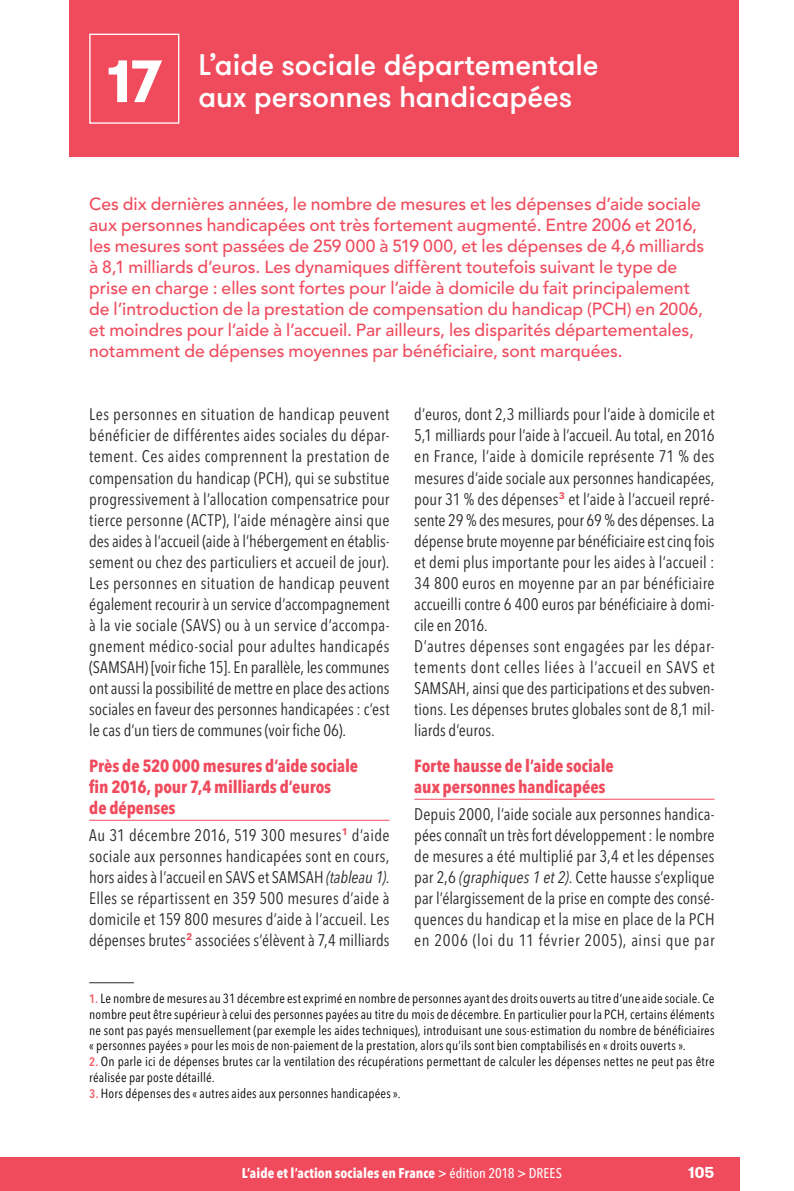
<style>
.page{position:relative;width:794px;height:1191px;background:#fff}
.page>*{position:absolute;margin:0;border:0;box-sizing:border-box;transform-origin:0 0}
.t1{font:700 59.5px "GT Walsheim";color:#fff}
.t2{font:500 29.75px/32.4px "GT Walsheim";letter-spacing:-.005em;color:#fff}
.t3{font:500 17.5px/21px "Avenir LT Std";color:#f04b5d}
.t4{font:700 condensed 17.5px/21px "Avenir Next LT Pro";letter-spacing:-.005em;color:#f04b5d}
.t5{font:condensed 16.62px/21px "Avenir Next LT Pro";letter-spacing:.01em;color:#292829}
.t6{font:700 15.75px "GT Walsheim";color:#fff}
.t7{font:700 condensed 14px "Avenir Next LT Pro";color:#fff}
.t8{font:condensed 13.12px/15.8px "Avenir Next LT Pro";letter-spacing:.015em;color:#000;text-align:justify}
.s1{font-style:italic}
.s2{font-weight:600;font-size:12.25px;color:#f16169}
.s3{font-weight:500}
</style>
<div class="page">
<div style="left:0;top:1157px;width:739px;height:34px;background:#f04b5d"></div>
<div style="left:69px;top:0;width:670px;height:156px;background:#f04b5d"></div>
<div style="left:89px;top:34px;width:90px;height:90px;border:1px solid #fff"></div>
<hr style="left:89px;top:820px;width:300px;height:1px;background:#f04b5d">
<hr style="left:414px;top:799px;width:300px;height:1px;background:#f04b5d">
<hr style="left:89px;top:982px;width:45px;height:1px;background:#292829">
<h1 class="t1" style="left:107px;top:43px;width:56px">17</h1>
<h2 class="t2" style="left:198px;top:47px;width:401px">L’aide sociale départementale aux personnes handicapées</h2>
<p class="t3" style="left:89px;top:194px;width:616px">Ces dix dernières années, le nombre de mesures et les dépenses d’aide sociale aux personnes handicapées ont très fortement augmenté. Entre 2006 et 2016, les mesures sont passées de 259 000 à 519 000, et les dépenses de 4,6 milliards à 8,1 milliards d’euros. Les dynamiques diffèrent toutefois suivant le type de prise en charge : elles sont fortes pour l’aide à domicile du fait principalement de l’introduction de la prestation de compensation du handicap (PCH) en 2006, et moindres pour l’aide à l’accueil. Par ailleurs, les disparités départementales, notamment de dépenses moyennes par bénéficiaire, sont marquées.</p>
<p class="t5" style="left:89px;top:404px;width:302px">Les personnes en situation de handicap peuvent bénéficier de différentes aides sociales du dépar&shy;tement. Ces aides comprennent la prestation de compensation du handicap (PCH), qui se substitue progressivement à l’allocation compensatrice pour tierce personne (ACTP), l’aide ménagère ainsi que des aides à l’accueil (aide à l’hébergement en établis&shy;sement ou chez des particuliers et accueil de jour).<br>Les personnes en situation de handicap peuvent également recourir à un service d’accompagnement à la vie sociale (SAVS) ou à un service d’accompa&shy;gnement médico-social pour adultes handicapés (SAMSAH) [voir fiche 15]. En parallèle, les communes ont aussi la possibilité de mettre en place des actions sociales en faveur des personnes handicapées : c’est le cas d’un tiers de communes (voir fiche 06).</p>
<p class="t4" style="left:89px;top:755px;width:270px">Près de 520 000 mesures d’aide sociale fin 2016, pour 7,4 milliards d’euros<br>de dépenses</p>
<p class="t5" style="left:89px;top:824px;width:302px">Au 31 décembre 2016, 519 300 mesures<sup>1</sup> d’aide sociale aux personnes handicapées sont en cours, hors aides à l’accueil en SAVS et SAMSAH <span class="s1">(tableau 1)</span>.<br>Elles se répartissent en 359 500 mesures d’aide à domicile et 159 800 mesures d’aide à l’accueil. Les dépenses brutes<sup>2</sup> associées s’élèvent à 7,4 milliards</p>
<p class="t5" style="left:414px;top:404px;width:302px">d’euros, dont 2,3 milliards pour l’aide à domicile et 5,1 milliards pour l’aide à l’accueil. Au total, en 2016 en France, l’aide à domicile représente 71 % des mesures d’aide sociale aux personnes handicapées, pour 31 % des dépenses<sup>3</sup> et l’aide à l’accueil repré&shy;sente 29 % des mesures, pour 69 % des dépenses. La dépense brute moyenne par bénéficiaire est cinq fois et demi plus importante pour les aides à l’accueil :<br>34 800 euros en moyenne par an par bénéficiaire accueilli contre 6 400 euros par bénéficiaire à domi&shy;cile en 2016.<br>D’autres dépenses sont engagées par les dépar&shy;tements dont celles liées à l’accueil en SAVS et SAMSAH, ainsi que des participations et des subven&shy;tions. Les dépenses brutes globales sont de 8,1 mil&shy;liards d’euros.</p>
<p class="t4" style="left:414px;top:755px;width:201px">Forte hausse de l’aide sociale aux personnes handicapées</p>
<p class="t5" style="left:414px;top:803px;width:302px;text-align:justify">Depuis 2000, l’aide sociale aux personnes handica&shy;pées connaît un très fort développement : le nombre de mesures a été multiplié par 3,4 et les dépenses par 2,6 <span class="s1">(graphiques 1 et 2)</span>. Cette hausse s’explique par l’élargissement de la prise en compte des consé&shy;quences du handicap et la mise en place de la PCH en 2006 (loi du 11 février 2005), ainsi que par</p>
<p class="t8" style="left:89px;top:990px;width:627px"><span class="s2">1.</span> Le nombre de mesures au 31 décembre est exprimé en nombre de personnes ayant des droits ouverts au titre d’une aide sociale. Ce nombre peut être supérieur à celui des personnes payées au titre du mois de décembre. En particulier pour la PCH, certains éléments ne sont pas payés mensuellement (par exemple les aides techniques), introduisant une sous-estimation du nombre de bénéficiaires « personnes payées » pour les mois de non-paiement de la prestation, alors qu’ils sont bien comptabilisés en « droits ouverts ».</p>
<p class="t8" style="left:89px;top:1053px;width:627px"><span class="s2">2.</span> On parle ici de dépenses brutes car la ventilation des récupérations permettant de calculer les dépenses nettes ne peut pas être réalisée par poste détaillé.</p>
<p class="t8" style="left:89px;top:1085px;width:311px"><span class="s2">3.</span> Hors dépenses des « autres aides aux personnes handicapées ».</p>
<p class="t7" style="left:242px;top:1165px;width:321px">L’aide et l’action sociales en France <span class="s3">&gt; édition 2018 &gt; DREES</span></p>
<p class="t6" style="left:688px;top:1162px;width:28px">105</p>
</div>
